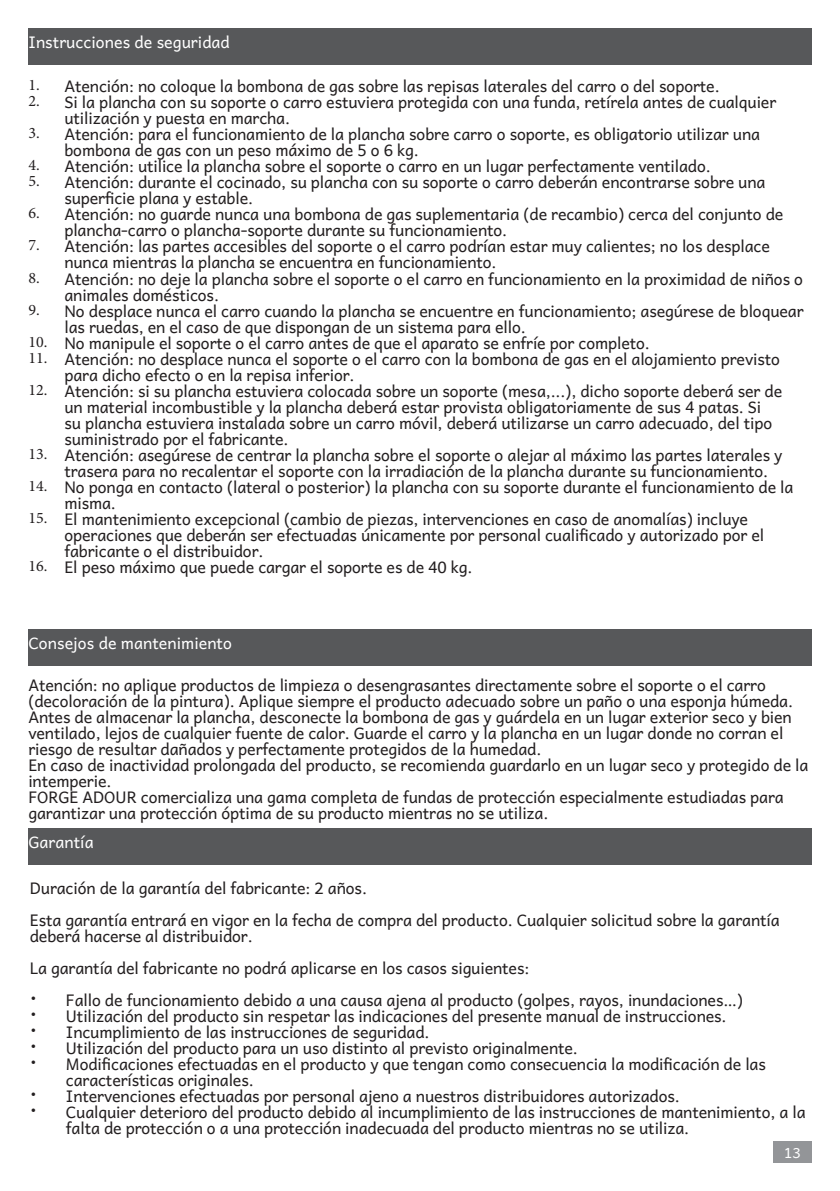
<style>
.page{position:relative;width:840px;height:1191px;background:#fff}
.page>*{position:absolute;margin:0;border:0;box-sizing:border-box;transform-origin:0 0}
.t1{font:16px/16px "Andika";letter-spacing:-.01em;color:#231f20}
.t2{font:16px "Andika";color:#fff}
.t3{font:14px "Andika";color:#fff}
.s1{font-family:"Minion Pro"}
</style>
<div class="page">
<div style="left:772px;top:1141px;width:39px;height:21px;background:#939598"></div>
<div style="left:28px;top:28px;width:783px;height:37px;background:#57585a"></div>
<div style="left:28px;top:629px;width:783px;height:37px;background:#57585a"></div>
<div style="left:28px;top:828px;width:783px;height:37px;background:#57585a"></div>
<p class="t2" style="left:28px;top:33px;width:203px">Instrucciones de seguridad</p>
<p class="t1" style="left:28px;top:79px;width:692px"><span class="s1">1.</span> Atención: no coloque la bombona de gas sobre las repisas laterales del carro o del soporte.</p>
<p class="t1" style="left:64px;top:95px;width:713px;text-indent:-36px"><span class="s1">2.</span> Si la plancha con su soporte o carro estuviera protegida con una funda, retírela antes de cualquier utilización y puesta en marcha.</p>
<p class="t1" style="left:64px;top:127px;width:696px;text-indent:-36px"><span class="s1">3.</span> Atención: para el funcionamiento de la plancha sobre carro o soporte, es obligatorio utilizar una bombona de gas con un peso máximo de 5 o 6 kg.</p>
<p class="t1" style="left:28px;top:159px;width:683px"><span class="s1">4.</span> Atención: utilice la plancha sobre el soporte o carro en un lugar perfectamente ventilado.</p>
<p class="t1" style="left:64px;top:175px;width:702px;text-indent:-36px"><span class="s1">5.</span> Atención: durante el cocinado, su plancha con su soporte o carro deberán encontrarse sobre una superficie plana y estable.</p>
<p class="t1" style="left:64px;top:207px;width:720px;text-indent:-36px"><span class="s1">6.</span> Atención: no guarde nunca una bombona de gas suplementaria (de recambio) cerca del conjunto de plancha-carro o plancha-soporte durante su funcionamiento.</p>
<p class="t1" style="left:64px;top:239px;width:706px;text-indent:-36px"><span class="s1">7.</span> Atención: las partes accesibles del soporte o el carro podrían estar muy calientes; no los desplace nunca mientras la plancha se encuentra en funcionamiento.</p>
<p class="t1" style="left:64px;top:271px;width:739px;text-indent:-36px"><span class="s1">8.</span> Atención: no deje la plancha sobre el soporte o el carro en funcionamiento en la proximidad de niños o animales domésticos.</p>
<p class="t1" style="left:64px;top:303px;width:740px;text-indent:-36px"><span class="s1">9.</span> No desplace nunca el carro cuando la plancha se encuentre en funcionamiento; asegúrese de bloquear las ruedas, en el caso de que dispongan de un sistema para ello.</p>
<p class="t1" style="left:28px;top:335px;width:622px"><span class="s1">10.</span> No manipule el soporte o el carro antes de que el aparato se enfríe por completo.</p>
<p class="t1" style="left:64px;top:351px;width:716px;text-indent:-36px"><span class="s1">11.</span> Atención: no desplace nunca el soporte o el carro con la bombona de gas en el alojamiento previsto para dicho efecto o en la repisa inferior.</p>
<p class="t1" style="left:64px;top:383px;width:719px;text-indent:-36px"><span class="s1">12.</span> Atención: si su plancha estuviera colocada sobre un soporte (mesa,...), dicho soporte deberá ser de un material incombustible y la plancha deberá estar provista obligatoriamente de sus 4 patas. Si<br>su plancha estuviera instalada sobre un carro móvil, deberá utilizarse un carro adecuado, del tipo suministrado por el fabricante.</p>
<p class="t1" style="left:64px;top:447px;width:719px;text-indent:-36px"><span class="s1">13.</span> Atención: asegúrese de centrar la plancha sobre el soporte o alejar al máximo las partes laterales y trasera para no recalentar el soporte con la irradiación de la plancha durante su funcionamiento.</p>
<p class="t1" style="left:64px;top:479px;width:730px;text-indent:-36px"><span class="s1">14.</span> No ponga en contacto (lateral o posterior) la plancha con su soporte durante el funcionamiento de la misma.</p>
<p class="t1" style="left:64px;top:511px;width:701px;text-indent:-36px"><span class="s1">15.</span> El mantenimiento excepcional (cambio de piezas, intervenciones en caso de anomalías) incluye operaciones que deberán ser efectuadas únicamente por personal cualificado y autorizado por el fabricante o el distribuidor.</p>
<p class="t1" style="left:28px;top:559px;width:445px"><span class="s1">16.</span> El peso máximo que puede cargar el soporte es de 40 kg.</p>
<p class="t2" style="left:28px;top:634px;width:205px">Consejos de mantenimiento</p>
<p class="t1" style="left:28px;top:677px;width:765px">Atención: no aplique productos de limpieza o desengrasantes directamente sobre el soporte o el carro (decoloración de la pintura). Aplique siempre el producto adecuado sobre un paño o una esponja húmeda.</p>
<p class="t1" style="left:28px;top:709px;width:764px">Antes de almacenar la plancha, desconecte la bombona de gas y guárdela en un lugar exterior seco y bien ventilado, lejos de cualquier fuente de calor. Guarde el carro y la plancha en un lugar donde no corran el riesgo de resultar dañados y perfectamente protegidos de la humedad.</p>
<p class="t1" style="left:28px;top:757px;width:781px">En caso de inactividad prolongada del producto, se recomienda guardarlo en un lugar seco y protegido de la intemperie.</p>
<p class="t1" style="left:28px;top:789px;width:756px">FORGE ADOUR comercializa una gama completa de fundas de protección especialmente estudiadas para garantizar una protección óptima de su producto mientras no se utiliza.</p>
<p class="t2" style="left:28px;top:832px;width:67px">Garantía</p>
<p class="t1" style="left:30px;top:880px;width:338px">Duración de la garantía del fabricante: 2 años.</p>
<p class="t1" style="left:30px;top:912px;width:751px">Esta garantía entrará en vigor en la fecha de compra del producto. Cualquier solicitud sobre la garantía deberá hacerse al distribuidor.</p>
<p class="t1" style="left:30px;top:960px;width:501px">La garantía del fabricante no podrá aplicarse en los casos siguientes:</p>
<p class="t1" style="left:30px;top:992px;width:714px">• Fallo de funcionamiento debido a una causa ajena al producto (golpes, rayos, inundaciones…)</p>
<p class="t1" style="left:30px;top:1008px;width:697px">• Utilización del producto sin respetar las indicaciones del presente manual de instrucciones.</p>
<p class="t1" style="left:30px;top:1024px;width:401px">• Incumplimiento de las instrucciones de seguridad.</p>
<p class="t1" style="left:30px;top:1040px;width:549px">• Utilización del producto para un uso distinto al previsto originalmente.</p>
<p class="t1" style="left:66px;top:1056px;width:701px;text-indent:-36px">• Modificaciones efectuadas en el producto y que tengan como consecuencia la modificación de las características originales.</p>
<p class="t1" style="left:30px;top:1088px;width:651px">• Intervenciones efectuadas por personal ajeno a nuestros distribuidores autorizados.</p>
<p class="t1" style="left:66px;top:1104px;width:741px;text-indent:-36px">• Cualquier deterioro del producto debido al incumplimiento de las instrucciones de mantenimiento, a la falta de protección o a una protección inadecuada del producto mientras no se utiliza.</p>
<p class="t3" style="left:783px;top:1145px;width:18px">13</p>
</div>
